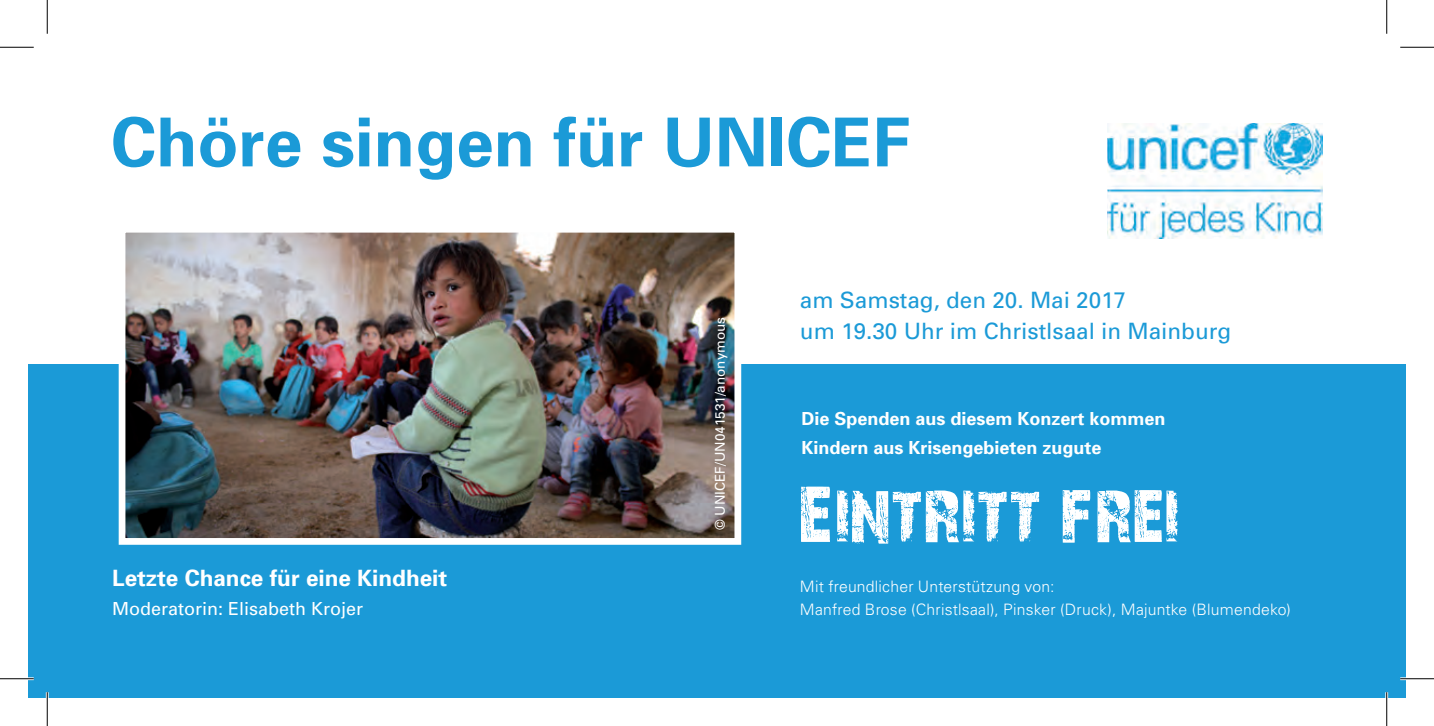
<style>
.page{position:relative;width:1434px;height:726px;background:#fff}
.page>*{position:absolute;margin:0;border:0;box-sizing:border-box;transform-origin:0 0}
.t1{font:700 67.5px "Univers";color:#1b9ad7}
.t2{font:22.5px/31.5px "Univers";color:#1b9ad7}
.t3{font:700 22.5px "Univers";color:#fff}
.t4{font:700 18px/29.2px "Univers";color:#fff}
.t5{font:18px "Univers";color:#fff}
.t6{font:300 15.75px/22.5px "Univers";letter-spacing:.015em;color:#fff}
.t7{font:13.5px "Univers";color:#fff}
</style>
<div class="page">
<div style="left:28px;top:364px;width:1378px;height:334px;background:#1b9ad7"></div>
<img style="left:127px;top:234px;width:606px;height:303px">
<div style="left:119px;top:226px;width:622px;height:319px;border:7px solid #fff"></div>
<svg style="left:801px;top:487px;width:376px;height:57px"></svg>
<img style="left:1107px;top:124px;width:216px;height:115px">
<hr style="left:0;top:677px;width:34px;height:3px;background:#fff">
<hr style="left:1400px;top:677px;width:34px;height:3px;background:#fff">
<hr style="left:46px;top:692px;width:3px;height:34px;background:#fff">
<hr style="left:1385px;top:692px;width:3px;height:34px;background:#fff">
<hr style="left:0;top:47px;width:34px;height:1px;background:#000">
<hr style="left:1400px;top:47px;width:34px;height:1px;background:#000">
<hr style="left:0;top:678px;width:34px;height:1px;background:#000">
<hr style="left:1400px;top:678px;width:34px;height:1px;background:#000">
<hr style="left:47px;top:0;width:1px;height:34px;background:#000">
<hr style="left:47px;top:692px;width:1px;height:34px;background:#000">
<hr style="left:1386px;top:0;width:1px;height:34px;background:#000">
<hr style="left:1386px;top:692px;width:1px;height:34px;background:#000">
<h1 class="t1" style="left:111px;top:99px;width:800px">Chöre singen für UNICEF</h1>
<h2 class="t3" style="left:112px;top:563px;width:337px">Letzte Chance für eine Kindheit</h2>
<p class="t5" style="left:112px;top:597px;width:253px">Moderatorin: Elisabeth Krojer</p>
<p class="t7" style="left:711px;top:530px;width:215px;rotate:-90deg">© UNICEF/UN041531/anonymous</p>
<h2 class="t2" style="left:800px;top:284px;width:433px">am Samstag, den 20. Mai 2017<br>um 19.30 Uhr im Christlsaal in Mainburg</h2>
<p class="t4" style="left:801px;top:403px;width:366px">Die Spenden aus diesem Konzert kommen<br>Kindern aus Krisengebieten zugute</p>
<p class="t6" style="left:800px;top:575px;width:493px">Mit freundlicher Unterstützung von:<br>Manfred Brose (Christlsaal), Pinsker (Druck), Majuntke (Blumendeko)</p>
</div>
